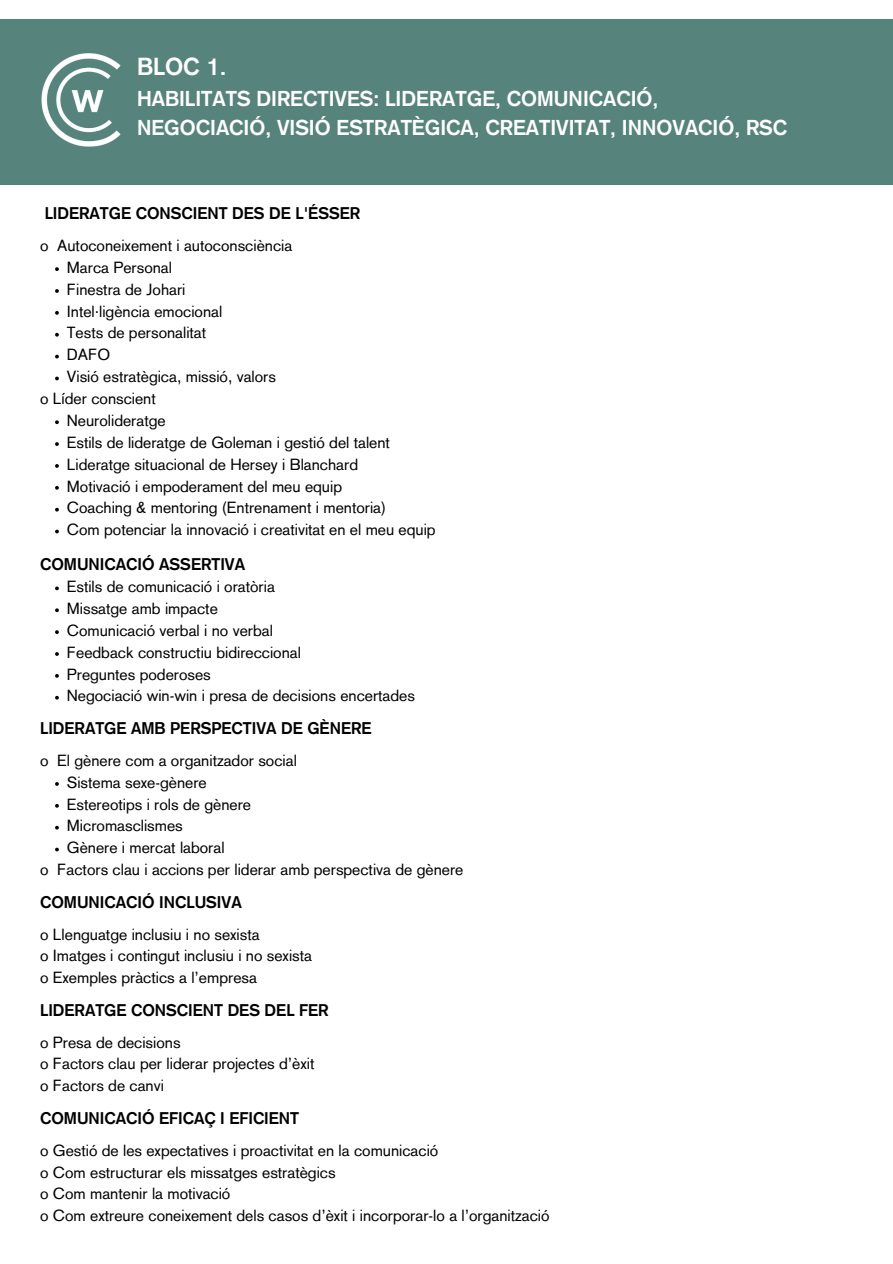
<style>
.page{position:relative;width:893px;height:1264px;background:#fff}
.page>*{position:absolute;margin:0;border:0;box-sizing:border-box;transform-origin:0 0}
.t1{font:700 24px "Akzidenz Grotesk";color:#fff}
.t2{font:700 21px/29.2px "Akzidenz Grotesk";color:#fff}
.t3{font:700 16.5px "Akzidenz Grotesk";color:#000}
.t4{font:15.75px/21.9px "Akzidenz Grotesk";color:#000}
</style>
<div class="page">
<div style="left:0;top:19px;width:892px;height:165px;background:#57837d"></div>
<img style="left:41px;top:53px;width:80px;height:94px">
<svg style="left:55px;top:267px;width:4px;height:4px"></svg>
<svg style="left:55px;top:289px;width:4px;height:4px"></svg>
<svg style="left:55px;top:311px;width:4px;height:4px"></svg>
<svg style="left:55px;top:333px;width:4px;height:3px"></svg>
<svg style="left:55px;top:355px;width:4px;height:3px"></svg>
<svg style="left:55px;top:376px;width:4px;height:4px"></svg>
<svg style="left:55px;top:420px;width:4px;height:4px"></svg>
<svg style="left:55px;top:442px;width:4px;height:4px"></svg>
<svg style="left:55px;top:464px;width:4px;height:4px"></svg>
<svg style="left:55px;top:486px;width:4px;height:3px"></svg>
<svg style="left:55px;top:508px;width:4px;height:3px"></svg>
<svg style="left:55px;top:529px;width:4px;height:4px"></svg>
<svg style="left:55px;top:586px;width:4px;height:4px"></svg>
<svg style="left:55px;top:608px;width:4px;height:4px"></svg>
<svg style="left:55px;top:630px;width:4px;height:4px"></svg>
<svg style="left:55px;top:652px;width:4px;height:4px"></svg>
<svg style="left:55px;top:674px;width:4px;height:3px"></svg>
<svg style="left:55px;top:696px;width:4px;height:3px"></svg>
<svg style="left:55px;top:782px;width:4px;height:3px"></svg>
<svg style="left:55px;top:804px;width:4px;height:3px"></svg>
<svg style="left:55px;top:825px;width:4px;height:4px"></svg>
<svg style="left:55px;top:847px;width:4px;height:4px"></svg>
<h1 class="t1" style="left:137px;top:58px;width:91px">BLOC 1.</h1>
<h2 class="t2" style="left:137px;top:85px;width:651px">HABILITATS DIRECTIVES: LIDERATGE, COMUNICACIÓ,<br>NEGOCIACIÓ, VISIÓ ESTRATÈGICA, CREATIVITAT, INNOVACIÓ, RSC</h2>
<p class="t3" style="left:45px;top:207px;width:317px">LIDERATGE CONSCIENT DES DE L'ÉSSER</p>
<p class="t4" style="left:40px;top:236px;width:254px">o Autoconeixement i autoconsciència</p>
<p class="t4" style="left:67px;top:258px;width:211px">Marca Personal<br>Finestra de Johari<br>Intel·ligència emocional<br>Tests de personalitat<br>DAFO<br>Visió estratègica, missió, valors</p>
<p class="t4" style="left:67px;top:411px;width:370px">Neurolideratge<br>Estils de lideratge de Goleman i gestió del talent Lideratge situacional de Hersey i Blanchard<br>Motivació i empoderament del meu equip<br>Coaching &amp; mentoring (Entrenament i mentoria)<br>Com potenciar la innovació i creativitat en el meu equip</p>
<p class="t4" style="left:40px;top:389px;width:117px">o Líder conscient</p>
<p class="t3" style="left:40px;top:558px;width:206px">COMUNICACIÓ ASSERTIVA</p>
<p class="t4" style="left:67px;top:577px;width:349px">Estils de comunicació i oratòria<br>Missatge amb impacte<br>Comunicació verbal i no verbal<br>Feedback constructiu bidireccional<br>Preguntes poderoses<br>Negociació win-win i presa de decisions encertades</p>
<p class="t3" style="left:40px;top:722px;width:333px">LIDERATGE AMB PERSPECTIVA DE GÈNERE</p>
<p class="t4" style="left:40px;top:751px;width:258px">o El gènere com a organitzador social</p>
<p class="t4" style="left:67px;top:773px;width:186px">Sistema sexe-gènere<br>Estereotips i rols de gènere<br>Micromasclismes<br>Gènere i mercat laboral</p>
<p class="t4" style="left:40px;top:860px;width:425px">o Factors clau i accions per liderar amb perspectiva de gènere</p>
<p class="t3" style="left:40px;top:895px;width:203px">COMUNICACIÓ INCLUSIVA</p>
<p class="t4" style="left:40px;top:924px;width:273px">o Llenguatge inclusiu i no sexista<br>o Imatges i contingut inclusiu i no sexista o Exemples pràctics a l’empresa</p>
<p class="t3" style="left:40px;top:1004px;width:290px">LIDERATGE CONSCIENT DES DEL FER</p>
<p class="t4" style="left:40px;top:1032px;width:276px">o Presa de decisions<br>o Factors clau per liderar projectes d’èxit o Factors de canvi</p>
<p class="t3" style="left:40px;top:1112px;width:260px">COMUNICACIÓ EFICAÇ I EFICIENT</p>
<p class="t4" style="left:40px;top:1140px;width:511px">o Gestió de les expectatives i proactivitat en la comunicació<br>o Com estructurar els missatges estratègics<br>o Com mantenir la motivació<br>o Com extreure coneixement dels casos d’èxit i incorporar-lo a l’organització</p>
</div>
